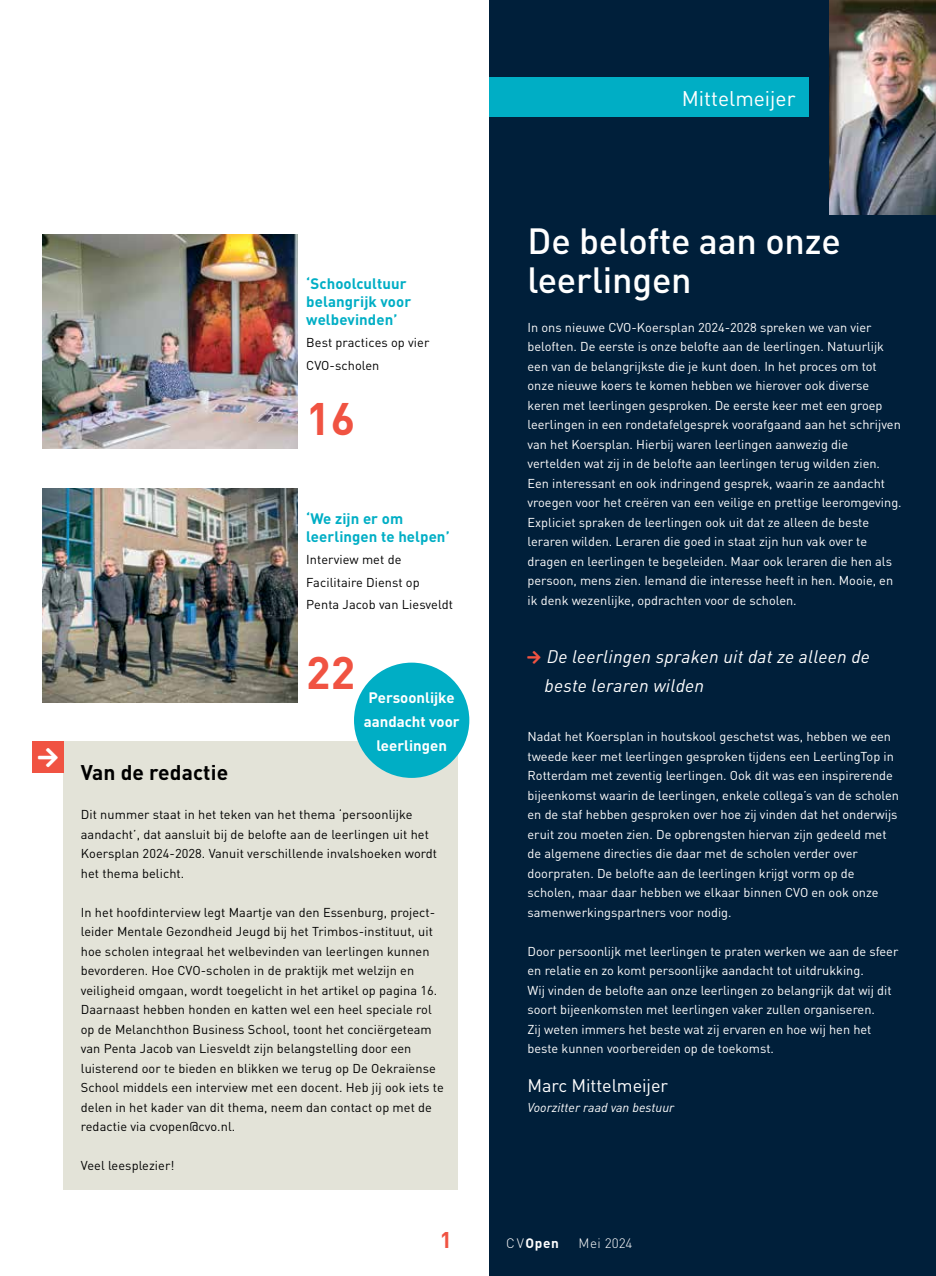
<style>
.page{position:relative;width:936px;height:1276px;background:#fff}
.page>*{position:absolute;margin:0;border:0;box-sizing:border-box;transform-origin:0 0}
.t1{font:700 45px "DIN";color:#f05342}
.t2{font:500 36px/39px "DIN";letter-spacing:-.005em;color:#fff}
.t3{font:700 22.5px "DIN";color:#f05342}
.t4{font:700 21px "DIN";letter-spacing:.005em;color:#000}
.t5{font:21px "DIN";color:#fff}
.t6{font:italic 18px/29.2px "DIN";letter-spacing:.01em;color:#fff}
.t7{font:18px "DIN";letter-spacing:-.005em;color:#fff}
.t8{font:700 15px/18px "DIN";letter-spacing:.005em;color:#00aec5}
.t9{font:700 15px/24px "DIN";color:#fff;text-align:center}
.t10{font:300 13.5px "DIN";color:#fff}
.t11{font:700 13.5px "DIN";color:#fff}
.t12{font:12.75px/19.5px "DIN";color:#fff}
.t13{font:12.75px/19.5px "DIN";letter-spacing:.005em;color:#000}
.t14{font:italic 12.75px "DIN";color:#fff}
.s1{font-weight:300}
</style>
<div class="page">
<div style="left:489px;top:0;width:446px;height:1276px;background:#001f3a"></div>
<div style="left:489px;top:78px;width:319px;height:39px;background:#00aec5"></div>
<img style="left:43px;top:234px;width:255px;height:214px">
<img style="left:43px;top:488px;width:255px;height:215px">
<div style="left:64px;top:741px;width:394px;height:448px;background:#e3e3d8"></div>
<div style="left:32px;top:741px;width:32px;height:32px;background:#f05342"></div>
<div style="left:354px;top:662px;width:115px;height:116px;background:#00aec5;border-radius:50%"></div>
<img style="left:829px;top:0;width:106px;height:214px">
<p class="t8" style="left:306px;top:274px;width:106px">‘Schoolcultuur belangrijk voor welbevinden’</p>
<p class="t13" style="left:306px;top:331px;width:125px;line-height:22.5px">Best practices op vier<br>CVO-scholen</p>
<h1 class="t1" style="left:306px;top:389px;width:50px">16</h1>
<p class="t8" style="left:306px;top:508px;width:145px">‘We zijn er om leerlingen te helpen’</p>
<p class="t13" style="left:306px;top:548px;width:148px;line-height:22.5px">Interview met de<br>Facilitaire Dienst op<br>Penta Jacob van Liesveldt</p>
<h1 class="t1" style="left:306px;top:643px;width:50px">22</h1>
<p class="t9" style="left:364px;top:685px;width:97px">Persoonlijke aandacht voor leerlingen</p>
<h3 class="t4" style="left:81px;top:759px;width:149px">Van de redactie</h3>
<p class="t13" style="left:81px;top:804px;width:358px">Dit nummer staat in het teken van het thema ‘persoonlijke aandacht’, dat aansluit bij de belofte aan de leerlingen uit het Koersplan 2024-2028. Vanuit verschillende invalshoeken wordt het thema belicht.</p>
<p class="t13" style="left:81px;top:902px;width:364px">In het hoofdinterview legt Maartje van den Essenburg, project&shy;leider Mentale Gezondheid Jeugd bij het Trimbos-instituut, uit hoe scholen integraal het welbevinden van leerlingen kunnen bevorderen. Hoe CVO-scholen in de praktijk met welzijn en veiligheid omgaan, wordt toegelicht in het artikel op pagina 16.<br>Daarnaast hebben honden en katten wel een heel speciale rol op de Melanchthon Business School, toont het conciërgeteam van Penta Jacob van Liesveldt zijn belangstelling door een luisterend oor te bieden en blikken we terug op De Oekraïense School middels een interview met een docent. Heb jij ook iets te delen in het kader van dit thema, neem dan contact op met de redactie via cvopen@cvo.nl.</p>
<p class="t13" style="left:81px;top:1155px;width:95px">Veel leesplezier!</p>
<h3 class="t5" style="left:681px;top:85px;width:115px">Mittelmeijer</h3>
<h2 class="t2" style="left:527px;top:220px;width:315px">De belofte aan onze leerlingen</h2>
<p class="t12" style="left:527px;top:317px;width:375px">In ons nieuwe CVO-Koersplan 2024-2028 spreken we van vier beloften. De eerste is onze belofte aan de leerlingen. Natuurlijk een van de belangrijkste die je kunt doen. In het proces om tot onze nieuwe koers te komen hebben we hierover ook diverse keren met leerlingen gesproken. De eerste keer met een groep leerlingen in een rondetafelgesprek voorafgaand aan het schrijven van het Koersplan. Hierbij waren leerlingen aanwezig die vertelden wat zij in de belofte aan leerlingen terug wilden zien.<br>Een interessant en ook indringend gesprek, waarin ze aandacht vroegen voor het creëren van een veilige en prettige leeromgeving.<br>Expliciet spraken de leerlingen ook uit dat ze alleen de beste leraren wilden. Leraren die goed in staat zijn hun vak over te dragen en leerlingen te begeleiden. Maar ook leraren die hen als persoon, mens zien. Iemand die interesse heeft in hen. Mooie, en ik denk wezenlijke, opdrachten voor de scholen.</p>
<h3 class="t6" style="left:544px;top:642px;width:327px">De leerlingen spraken uit dat ze alleen de beste leraren wilden</h3>
<p class="t12" style="left:527px;top:726px;width:373px">Nadat het Koersplan in houtskool geschetst was, hebben we een tweede keer met leerlingen gesproken tijdens een LeerlingTop in Rotterdam met zeventig leerlingen. Ook dit was een inspirerende bijeenkomst waarin de leerlingen, enkele collega’s van de scholen en de staf hebben gesproken over hoe zij vinden dat het onderwijs eruit zou moeten zien. De opbrengsten hiervan zijn gedeeld met de algemene directies die daar met de scholen verder over doorpraten. De belofte aan de leerlingen krijgt vorm op de scholen, maar daar hebben we elkaar binnen CVO en ook onze samenwerkingspartners voor nodig.</p>
<p class="t12" style="left:527px;top:941px;width:372px">Door persoonlijk met leerlingen te praten werken we aan de sfeer en relatie en zo komt persoonlijke aandacht tot uitdrukking.<br>Wij vinden de belofte aan onze leerlingen zo belangrijk dat wij dit soort bijeenkomsten met leerlingen vaker zullen organiseren.<br>Zij weten immers het beste wat zij ervaren en hoe wij hen het beste kunnen voorbereiden op de toekomst.</p>
<h3 class="t7" style="left:527px;top:1074px;width:142px">Marc Mittelmeijer</h3>
<p class="t14" style="left:527px;top:1099px;width:148px">Voorzitter raad van bestuur</p>
<h3 class="t3" style="left:440px;top:1225px;width:14px">1</h3>
<p class="t11" style="left:506px;top:1234px;width:54px"><span class="s1">CV</span>Open</p>
<p class="t10" style="left:578px;top:1235px;width:55px">Mei 2024</p>
</div>
